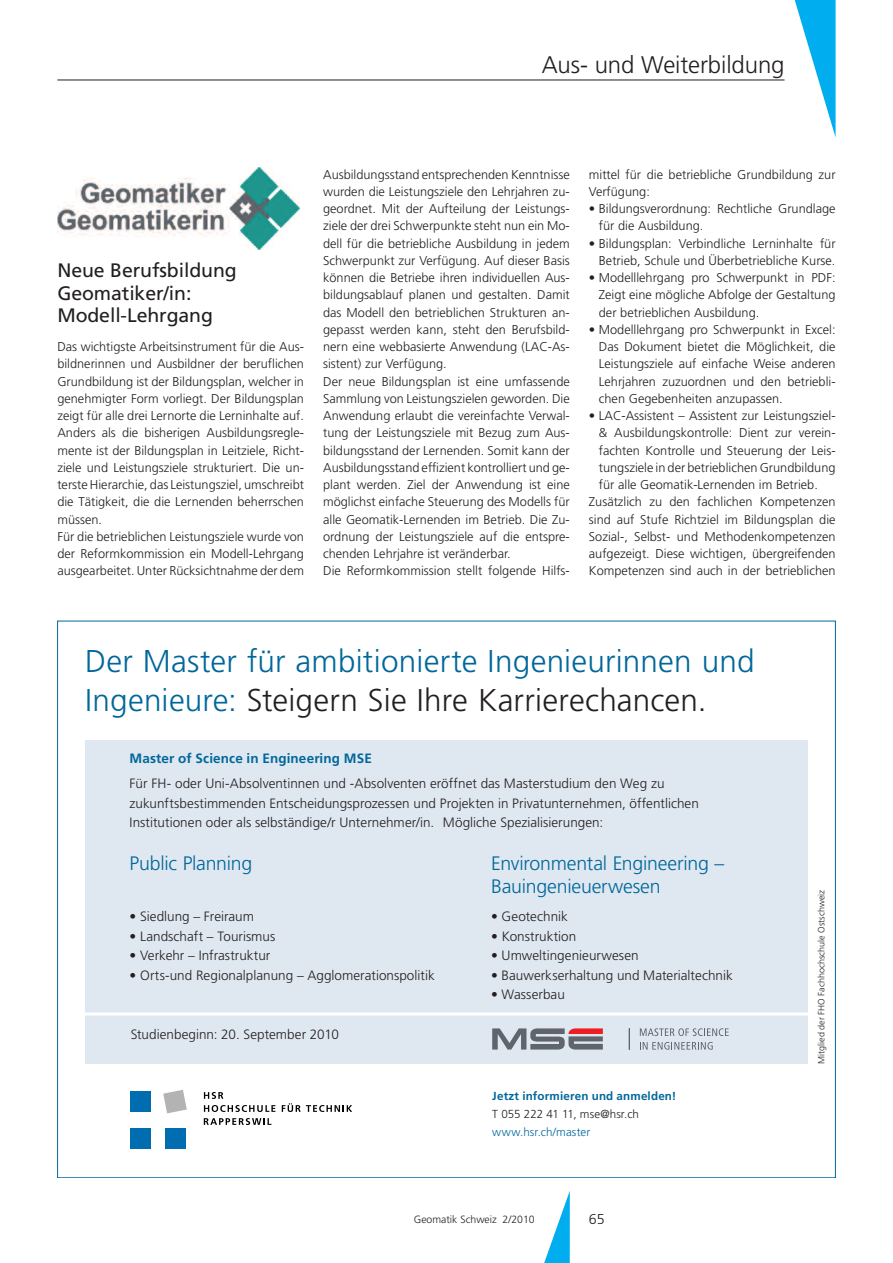
<style>
.page{position:relative;width:893px;height:1263px;background:#fff}
.page>*{position:absolute;margin:0;border:0;box-sizing:border-box;transform-origin:0 0}
.t1{font:31.5px/39px "Frutiger Light+KCCPBW";letter-spacing:.005em;color:#00679a}
.t2{font:300 24px "Frutiger";letter-spacing:-.005em;color:#231f20}
.t3{font:19.5px/23.4px "Frutiger Light+KCCPBW";letter-spacing:-.01em;color:#00679a}
.t4{font:19.5px/22.5px "Frutiger";letter-spacing:-.005em;color:#231f20}
.t5{font:300 14.25px "Frutiger";color:#231f20}
.t6{font:13.5px/19.5px "Frutiger Light+KCCPBW";color:#231f20}
.t7{font:13.5px "Frutiger Bold+MJAOXB";letter-spacing:.01em;color:#00679a}
.t8{font:300 12.75px/17.2px "Frutiger";color:#231f20}
.t9{font:11.7px "Frutiger Bold+MJAOXB";letter-spacing:.015em;color:#00679a}
.t10{font:11.7px "Frutiger Light+KCCPBW";color:#231f20}
.t11{font:11.7px "Frutiger Light+KCCPBW";letter-spacing:.005em;color:#00679a}
.t12{font:300 10.5px "Frutiger";color:#231f20}
.t13{font:9px "Frutiger Light+KCCPBW";color:#231f20}
.s1{color:#231f20}
</style>
<div class="page">
<svg style="left:544px;top:1191px;width:26px;height:72px"></svg>
<svg style="left:794px;top:0;width:42px;height:138px"></svg>
<hr style="left:57px;top:80px;width:727px;height:1px;background:#231f20">
<img style="left:57px;top:167px;width:243px;height:82px">
<div style="left:131px;top:1092px;width:20px;height:20px;background:#006db0"></div>
<div style="left:131px;top:1128px;width:20px;height:20px;background:#006db0"></div>
<div style="left:165px;top:1128px;width:20px;height:20px;background:#006db0"></div>
<svg style="left:163px;top:1090px;width:24px;height:23px"></svg>
<svg style="left:204px;top:1092px;width:19px;height:7px"></svg>
<svg style="left:204px;top:1105px;width:71px;height:7px"></svg>
<svg style="left:282px;top:1103px;width:70px;height:9px"></svg>
<svg style="left:204px;top:1118px;width:67px;height:7px"></svg>
<div style="left:85px;top:740px;width:723px;height:323px;background:#dfe7f0"></div>
<svg style="left:640px;top:1028px;width:89px;height:8px"></svg>
<svg style="left:640px;top:1042px;width:73px;height:8px"></svg>
<svg style="left:629px;top:1028px;width:1px;height:21px"></svg>
<svg style="left:492px;top:1028px;width:111px;height:21px"></svg>
<hr style="left:69px;top:1012px;width:745px;height:3px;background:#fff">
<h2 class="t2" style="left:542px;top:55px;width:244px">Aus- und Weiterbildung</h2>
<h3 class="t4" style="left:57px;top:261px;width:181px">Neue Berufsbildung<br>Geomatiker/in:<br>Modell-Lehrgang</h3>
<p class="t8" style="left:57px;top:339px;width:248px">Das wichtigste Arbeitsinstrument für die Aus&shy;bildnerinnen und Ausbildner der beruflichen Grundbildung ist der Bildungsplan, welcher in genehmigter Form vorliegt. Der Bildungsplan zeigt für alle drei Lernorte die Lerninhalte auf.<br>Anders als die bisherigen Ausbildungsregle&shy;mente ist der Bildungsplan in Leitziele, Richt&shy;ziele und Leistungsziele strukturiert. Die un&shy;terste Hierarchie, das Leistungsziel, umschreibt die Tätigkeit, die die Lernenden beherrschen müssen.<br>Für die betrieblichen Leistungsziele wurde von der Reformkommission ein Modell-Lehrgang ausgearbeitet. Unter Rücksichtnahme der dem</p>
<p class="t8" style="left:323px;top:167px;width:248px">Ausbildungsstand entsprechenden Kenntnisse wurden die Leistungsziele den Lehrjahren zu&shy;geordnet. Mit der Aufteilung der Leistungs&shy;ziele der drei Schwerpunkte steht nun ein Mo&shy;dell für die betriebliche Ausbildung in jedem Schwerpunkt zur Verfügung. Auf dieser Basis können die Betriebe ihren individuellen Aus&shy;bildungsablauf planen und gestalten. Damit das Modell den betrieblichen Strukturen an&shy;gepasst werden kann, steht den Berufsbild&shy;nern eine webbasierte Anwendung (LAC-As&shy;sistent) zur Verfügung.<br>Der neue Bildungsplan ist eine umfassende Sammlung von Leistungszielen geworden. Die Anwendung erlaubt die vereinfachte Verwal&shy;tung der Leistungsziele mit Bezug zum Aus&shy;bildungsstand der Lernenden. Somit kann der Ausbildungsstand effizient kontrolliert und ge&shy;plant werden. Ziel der Anwendung ist eine möglichst einfache Steuerung des Modells für alle Geomatik-Lernenden im Betrieb. Die Zu&shy;ordnung der Leistungsziele auf die entspre&shy;chenden Lehrjahre ist veränderbar.<br>Die Reformkommission stellt folgende Hilfs-</p>
<p class="t8" style="left:589px;top:167px;width:248px">mittel für die betriebliche Grundbildung zur<br>Verfügung:</p>
<p class="t8" style="left:599px;top:201px;width:238px;text-indent:-10px">• Bildungsverordnung: Rechtliche Grundlage für die Ausbildung.</p>
<p class="t8" style="left:589px;top:236px;width:248px;text-align:right">• Bildungsplan: Verbindliche Lerninhalte für<br>Betrieb, Schule und Überbetriebliche Kurse.</p>
<p class="t8" style="left:599px;top:270px;width:238px;text-align:justify;text-indent:-10px">• Modelllehrgang pro Schwerpunkt in PDF:<br>Zeigt eine mögliche Abfolge der Gestaltung der betrieblichen Ausbildung.</p>
<p class="t8" style="left:599px;top:322px;width:238px;text-align:justify;text-indent:-10px">• Modelllehrgang pro Schwerpunkt in Excel:<br>Das Dokument bietet die Möglichkeit, die Leistungsziele auf einfache Weise anderen Lehrjahren zuzuordnen und den betriebli&shy;chen Gegebenheiten anzupassen.</p>
<p class="t8" style="left:589px;top:408px;width:248px">• LAC-Assistent – Assistent zur Leistungsziel-</p>
<p class="t8" style="left:599px;top:425px;width:238px">&amp; Ausbildungskontrolle: Dient zur verein-</p>
<p class="t8" style="left:599px;top:443px;width:238px">fachten Kontrolle und Steuerung der Leis-</p>
<p class="t8" style="left:599px;top:460px;width:238px">tungsziele in der betrieblichen Grundbildung</p>
<p class="t8" style="left:599px;top:477px;width:221px">für alle Geomatik-Lernenden im Betrieb.</p>
<p class="t8" style="left:589px;top:494px;width:248px">Zusätzlich zu den fachlichen Kompetenzen</p>
<p class="t8" style="left:589px;top:512px;width:248px">sind auf Stufe Richtziel im Bildungsplan die</p>
<p class="t8" style="left:589px;top:529px;width:248px">Sozial-, Selbst- und Methodenkompetenzen</p>
<p class="t8" style="left:589px;top:546px;width:248px">aufgezeigt. Diese wichtigen, übergreifenden</p>
<p class="t8" style="left:589px;top:563px;width:248px">Kompetenzen sind auch in der betrieblichen</p>
<h1 class="t1" style="left:85px;top:644px;width:671px">Der Master für ambitionierte Ingenieurinnen und<br>Ingenieure: <span class="s1">Steigern Sie Ihre Karrierechancen.</span></h1>
<p class="t7" style="left:130px;top:752px;width:244px">Master of Science in Engineering MSE</p>
<p class="t6" style="left:130px;top:775px;width:571px">Für FH- oder Uni-Absolventinnen und -Absolventen er öffnet das Masterstudium den Weg zu zukunftsbestimmenden Ent scheidungsprozessen und Projekten in Privat unternehmen, öffentlichen<br>Institutionen oder als selbständige/r Unternehmer/in. Mögliche Spezialisierungen:</p>
<h3 class="t3" style="left:130px;top:853px;width:124px">Public Planning</h3>
<h3 class="t3" style="left:491px;top:853px;width:234px">Environmental Engineering –<br>Bauingenieuerwesen</h3>
<p class="t6" style="left:130px;top:908px;width:126px">• Siedlung – Freiraum</p>
<p class="t6" style="left:491px;top:908px;width:78px">• Geotechnik</p>
<p class="t6" style="left:130px;top:927px;width:147px">• Landschaft – Tourismus</p>
<p class="t6" style="left:491px;top:927px;width:87px">• Konstruktion</p>
<p class="t6" style="left:130px;top:947px;width:142px">• Verkehr – Infrastruktur</p>
<p class="t6" style="left:491px;top:947px;width:149px">• Umweltingenieurwesen</p>
<p class="t6" style="left:130px;top:966px;width:307px">• Orts-und Regionalplanung – Agglomerationspolitik</p>
<p class="t6" style="left:491px;top:966px;width:243px">• Bauwerkserhaltung und Materialtechnik</p>
<p class="t6" style="left:491px;top:986px;width:75px">• Wasserbau</p>
<p class="t6" style="left:131px;top:1025px;width:210px">Studienbeginn: 20. September 2010</p>
<p class="t9" style="left:492px;top:1091px;width:186px">Jetzt informieren und anmelden!</p>
<p class="t10" style="left:492px;top:1109px;width:148px">T 055 222 41 11, mse@hsr.ch</p>
<p class="t11" style="left:492px;top:1127px;width:100px">www.hsr.ch/master</p>
<p class="t12" style="left:414px;top:1215px;width:122px">Geomatik Schweiz 2/2010</p>
<p class="t5" style="left:589px;top:1213px;width:17px">65</p>
<p class="t13" style="left:818px;top:1064px;width:176px;rotate:-90deg">Mitglied der FHO Fachhochschule Ostschweiz</p>
</div>
